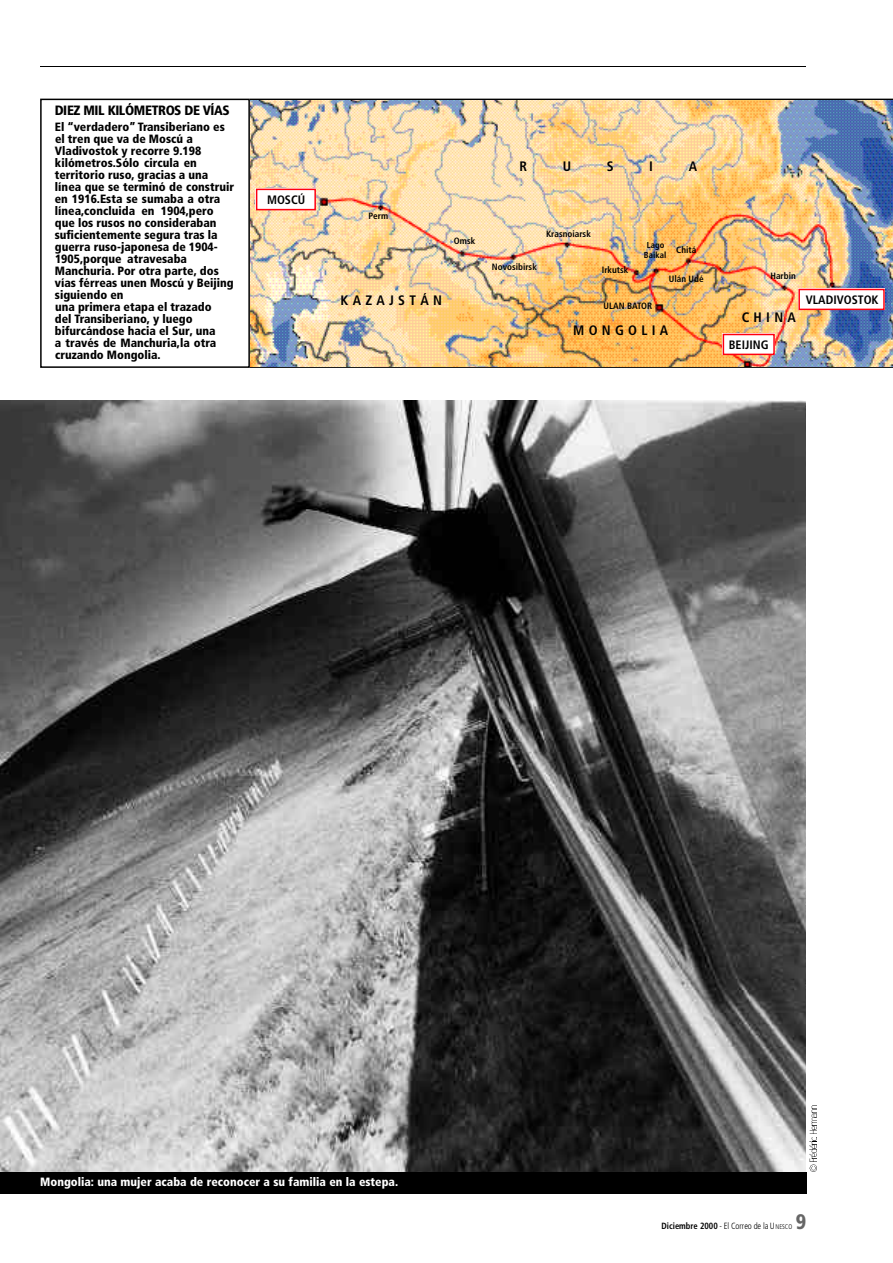
<style>
.page{position:relative;width:893px;height:1263px;background:#fff}
.page>*{position:absolute;margin:0;border:0;box-sizing:border-box;transform-origin:0 0}
.t1{font:900 condensed 21px "Frutiger";color:#666;scale:.95 1}
.t2{font:700 condensed 13.65px "Frutiger";color:#000}
.t3{font:900 condensed 13.5px "Frutiger";letter-spacing:-.03em;color:#000}
.t4{font:700 condensed 12.15px "Frutiger";color:#000}
.t5{font:900 condensed 12px/12px "Frutiger";color:#000}
.t6{font:900 condensed 12px "Frutiger";color:#fff}
.t7{font:700 condensed 9.15px "Frutiger";color:#000}
.t8{font:300 condensed 9px "Frutiger";color:#000;scale:.95 1}
.t9{font:700 condensed 8.7px/10.2px "Frutiger";color:#000;text-align:center}
.s1{font-weight:700}
.s2{font-size:6.75px}
</style>
<div class="page">
<hr style="left:40px;top:66px;width:766px;height:1px;background:#000">
<svg style="left:809px;top:1106px;width:7px;height:66px"></svg>
<img style="left:0;top:400px;width:806px;height:772px">
<div style="left:0;top:1172px;width:806px;height:22px;background:#000"></div>
<img style="left:250px;top:100px;width:642px;height:266px">
<div style="left:256px;top:189px;width:60px;height:21px;background:#fff"></div>
<div style="left:256px;top:189px;width:60px;height:21px;border:2px solid #ff000f"></div>
<div style="left:798px;top:289px;width:86px;height:21px;background:#fff"></div>
<div style="left:798px;top:289px;width:86px;height:21px;border:2px solid #ff000f"></div>
<div style="left:722px;top:334px;width:52px;height:21px;background:#fff"></div>
<div style="left:722px;top:334px;width:52px;height:21px;border:2px solid #ff000f"></div>
<div style="left:40px;top:99px;width:210px;height:269px;border:2px solid #000"></div>
<p class="t3" style="left:55px;top:105px;width:176px">DIEZ MIL KILÓMETROS DE V Í A S</p>
<p class="t5" style="left:55px;top:122px;width:181px">El “verdadero” Transiberiano es el tren que va de Moscú a<br>Vladivostok y recorre 9.198 kilómetros.Sólo circula en territorio ruso, gracias a una línea que se terminó de construir en 1916.Esta se sumaba a otra línea,concluida en 1904,pero que los rusos no consideraban suficientemente segura tras la guerra ruso-japonesa de 1904-<br>1905,porque atravesaba<br>Manchuria. Por otra parte, dos vías férreas unen Moscú y Beijing siguiendo en<br>una primera etapa el trazado<br>del Transiberiano, y luego bifurcándose hacia el Sur, una<br>a través de Manchuria,la otra cruzando Mongolia.</p>
<p class="t4" style="left:267px;top:195px;width:40px">MOSCÚ</p>
<p class="t7" style="left:368px;top:212px;width:21px">Perm</p>
<p class="t7" style="left:454px;top:238px;width:23px">Omsk</p>
<p class="t2" style="left:340px;top:295px;width:103px">K A Z A J S T Á N</p>
<p class="t2" style="left:519px;top:161px;width:9px">R</p>
<p class="t2" style="left:562px;top:161px;width:10px">U</p>
<p class="t2" style="left:606px;top:161px;width:8px">S</p>
<p class="t2" style="left:649px;top:161px;width:5px">I</p>
<p class="t2" style="left:688px;top:161px;width:10px">A</p>
<p class="t7" style="left:492px;top:263px;width:47px">Novosibirsk</p>
<p class="t7" style="left:546px;top:230px;width:46px">Krasnoiarsk</p>
<p class="t9" style="left:644px;top:240px;width:24px">Lago<br>Baikal</p>
<p class="t7" style="left:676px;top:246px;width:21px">Chitá</p>
<p class="t7" style="left:602px;top:266px;width:28px">Irkutsk</p>
<p class="t7" style="left:603px;top:302px;width:50px">ULAN BATOR</p>
<p class="t7" style="left:669px;top:275px;width:36px">Ulán Udé</p>
<p class="t2" style="left:573px;top:325px;width:96px">M O N G O L I A</p>
<p class="t7" style="left:770px;top:273px;width:27px">Harbin</p>
<p class="t2" style="left:741px;top:312px;width:56px">C H I N A</p>
<p class="t4" style="left:728px;top:340px;width:41px">BEIJING</p>
<p class="t4" style="left:805px;top:295px;width:74px">VLADIVOSTOK</p>
<p class="t6" style="left:40px;top:1177px;width:359px">Mongolia: una mujer acaba de reconocer a su familia en la estepa.</p>
<p class="t8" style="left:661px;top:1222px;width:139px"><span class="s1">Diciembre 2000</span> - El Correo de la U<span class="s2">NESCO</span></p>
<h1 class="t1" style="left:795px;top:1214px;width:12px">9</h1>
</div>
